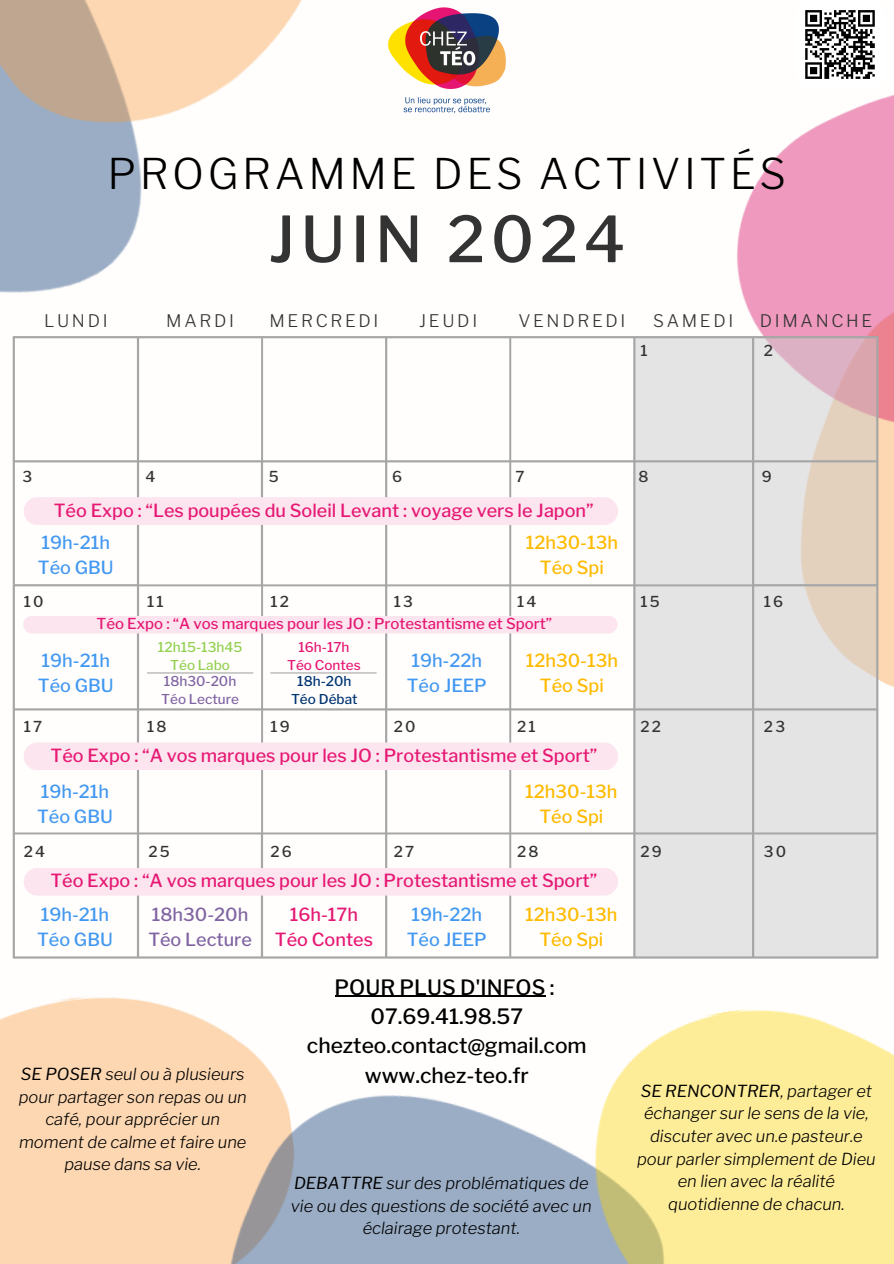
<style>
.page{position:relative;width:894px;height:1264px;background:#fff}
.page>*{position:absolute;margin:0;border:0;box-sizing:border-box;transform-origin:0 0}
.t1{font:500 63px "Libre Franklin";letter-spacing:.085em;color:#333}
.t2{font:300 42px "Libre Franklin";letter-spacing:.085em;color:#000}
.t3{font:500 21px/29.2px "Libre Franklin";color:#000;text-align:center}
.t4{font:500 18px "Libre Franklin";color:#e61873}
.t5{font:500 18px/24.8px "Libre Franklin";color:#4398f1}
.t6{font:500 18px/24.8px "Libre Franklin";color:#ffba00;text-align:center}
.t7{font:500 18px/24.8px "Libre Franklin";color:#8064a2}
.t8{font:300 17.25px "Libre Franklin";letter-spacing:.155em;color:#333}
.t9{font:italic 300 16.5px/22.5px "Libre Franklin";color:#000;text-align:center}
.t10{font:500 15px "Libre Franklin";color:#e61873}
.t11{font:500 15px "Libre Franklin";letter-spacing:.155em;color:#333}
.t12{font:500 13.5px "Libre Franklin";color:#8064a2}
.t13{font:500 13.5px "Libre Franklin";color:#92d050}
.t14{font:500 13.5px/18px "Libre Franklin";color:#e61873;text-align:center}
.t15{font:500 13.5px "Libre Franklin";color:#003472}
.s1{font-weight:400}
</style>
<div class="page">
<img style="left:0;top:186px;width:142px;height:266px">
<img style="left:0;top:0;width:302px;height:186px">
<img style="left:878px;top:531px;width:15px;height:226px">
<img style="left:736px;top:95px;width:157px;height:436px">
<img style="left:157px;top:1011px;width:414px;height:252px">
<img style="left:571px;top:1009px;width:322px;height:254px">
<svg style="left:13px;top:336px;width:622px;height:622px"></svg>
<svg style="left:635px;top:336px;width:243px;height:622px;background:#e2dddc"></svg>
<img style="left:388px;top:7px;width:118px;height:107px">
<img style="left:795px;top:0;width:89px;height:89px;border-radius:14px">
<hr style="left:147px;top:672px;width:106px;height:1px;background:#a6a6a6">
<hr style="left:270px;top:672px;width:106px;height:1px;background:#a6a6a6">
<div style="left:24px;top:497px;width:594px;height:28px;background:#fce5ef;border-radius:14px"></div>
<hr style="left:334px;top:995px;width:211px;height:2px;background:#000">
<div style="left:23px;top:615px;width:594px;height:18px;background:#fce5ef;border-radius:9px"></div>
<div style="left:24px;top:742px;width:594px;height:28px;background:#fce5ef;border-radius:14px"></div>
<div style="left:24px;top:867px;width:594px;height:28px;background:#fce5ef;border-radius:14px"></div>
<p class="t2" style="left:107px;top:148px;width:679px">PROGRAMME DES ACTIVITÉS</p>
<h5 class="t8" style="left:44px;top:310px;width:65px">LUNDI</h5>
<p class="t1" style="left:268px;top:201px;width:358px">JUIN 2024</p>
<p class="t8" style="left:166px;top:310px;width:69px">MARDI</p>
<p class="t8" style="left:269px;top:310px;width:110px">MERCREDI</p>
<p class="t8" style="left:419px;top:310px;width:60px">JEUDI</p>
<p class="t8" style="left:518px;top:310px;width:108px">VENDREDI</p>
<p class="t8" style="left:653px;top:310px;width:82px">SAMEDI</p>
<p class="t8" style="left:759px;top:310px;width:114px">DIMANCHE</p>
<p class="t11" style="left:640px;top:342px;width:9px">1</p>
<p class="t11" style="left:763px;top:342px;width:11px">2</p>
<p class="t11" style="left:22px;top:467px;width:11px">3</p>
<p class="t11" style="left:146px;top:467px;width:11px">4</p>
<p class="t11" style="left:269px;top:467px;width:11px">5</p>
<p class="t11" style="left:392px;top:467px;width:12px">6</p>
<p class="t11" style="left:515px;top:467px;width:11px">7</p>
<h4 class="t11" style="left:638px;top:467px;width:12px">8</h4>
<h2 class="t11" style="left:761px;top:467px;width:11px">9</h2>
<p class="t4" style="left:54px;top:499px;width:541px">Téo Expo : “Les poupées du Soleil Levant : voyage vers le Japon”</p>
<h5 class="t5" style="left:38px;top:530px;width:77px">19h-21h<br>Téo GBU</h5>
<h5 class="t11" style="left:24px;top:592px;width:21px">10</h5>
<p class="t11" style="left:147px;top:592px;width:18px">11</p>
<p class="t11" style="left:270px;top:592px;width:20px">12</p>
<p class="t11" style="left:393px;top:592px;width:21px">13</p>
<h5 class="t6" style="left:525px;top:530px;width:94px">12h30-13h<br>Téo Spi</h5>
<h4 class="t11" style="left:517px;top:592px;width:21px">14</h4>
<p class="t10" style="left:96px;top:614px;width:457px">Téo Expo : “A vos marques pour les JO : Protestantisme et Sport”</p>
<h5 class="t5" style="left:38px;top:648px;width:77px">19h-21h<br>Téo GBU</h5>
<h5 class="t11" style="left:24px;top:717px;width:20px">17</h5>
<h4 class="t13" style="left:158px;top:639px;width:86px">12h15-13h45</h4>
<h4 class="t13" style="left:170px;top:657px;width:61px">Téo Labo</h4>
<h5 class="t12" style="left:164px;top:673px;width:74px">18h30-20h</h5>
<p class="t12" style="left:161px;top:691px;width:79px">Téo Lecture</p>
<p class="t14" style="left:287px;top:638px;width:75px">16h-17h<br>Téo Contes</p>
<p class="t6" style="left:525px;top:648px;width:94px">12h30-13h<br>Téo Spi</p>
<p class="t5" style="left:406px;top:648px;width:82px">19h-22h<br>Téo JEEP</p>
<p class="t15" style="left:297px;top:673px;width:56px">18h-20h</p>
<p class="t15" style="left:291px;top:691px;width:68px">Téo Débat</p>
<p class="t11" style="left:147px;top:717px;width:21px">18</p>
<p class="t11" style="left:270px;top:717px;width:21px">19</p>
<p class="t11" style="left:393px;top:717px;width:23px">20</p>
<h4 class="t11" style="left:517px;top:717px;width:20px">21</h4>
<p class="t4" style="left:51px;top:744px;width:548px">Téo Expo : “A vos marques pour les JO : Protestantisme et Sport”</p>
<h5 class="t5" style="left:37px;top:779px;width:77px">19h-21h<br>Téo GBU</h5>
<p class="t11" style="left:24px;top:842px;width:23px">24</p>
<h5 class="t11" style="left:148px;top:842px;width:23px">25</h5>
<p class="t6" style="left:525px;top:779px;width:94px">12h30-13h<br>Téo Spi</p>
<p class="t11" style="left:270px;top:842px;width:23px">26</p>
<p class="t11" style="left:393px;top:842px;width:22px">27</p>
<p class="t11" style="left:517px;top:842px;width:23px">28</p>
<p class="t4" style="left:50px;top:870px;width:548px">Téo Expo : “A vos marques pour les JO : Protestantisme et Sport”</p>
<p class="t5" style="left:37px;top:902px;width:77px">19h-21h<br>Téo GBU</p>
<h5 class="t7" style="left:148px;top:902px;width:105px">18h30-20h<br>Téo Lecture</h5>
<p class="t9" style="left:19px;top:1062px;width:229px"><span class="s1">SE POSER</span> seul ou à plusieurs pour partager son repas ou un café, pour apprécier un moment de calme et faire une pause dans sa vie.</p>
<h5 class="t4" style="left:290px;top:903px;width:70px">16h-17h</h5>
<h5 class="t4" style="left:275px;top:928px;width:100px">Téo Contes</h5>
<p class="t5" style="left:406px;top:902px;width:82px">19h-22h<br>Téo JEEP</p>
<h5 class="t6" style="left:525px;top:902px;width:94px">12h30-13h<br>Téo Spi</h5>
<p class="t3" style="left:307px;top:972px;width:281px">POUR PLUS D'INFOS :<br>07.69.41.98.57 chezteo.contact@gmail.com www.chez-teo.fr</p>
<h5 class="t9" style="left:291px;top:1172px;width:302px"><span class="s1">DEBATTRE</span> sur des problématiques de vie ou des questions de société avec un éclairage protestant.</h5>
<h4 class="t11" style="left:640px;top:592px;width:21px">15</h4>
<h4 class="t11" style="left:640px;top:717px;width:22px">22</h4>
<h1 class="t11" style="left:763px;top:592px;width:21px">16</h1>
<p class="t11" style="left:763px;top:717px;width:23px">23</p>
<p class="t11" style="left:640px;top:842px;width:23px">29</p>
<p class="t11" style="left:763px;top:842px;width:24px">30</p>
<h5 class="t9" style="left:637px;top:1079px;width:240px"><span class="s1">SE RENCONTRER</span>, partager et échanger sur le sens de la vie, discuter avec un.e pasteur.e pour parler simplement de Dieu en lien avec la réalité quotidienne de chacun.</h5>
</div>
